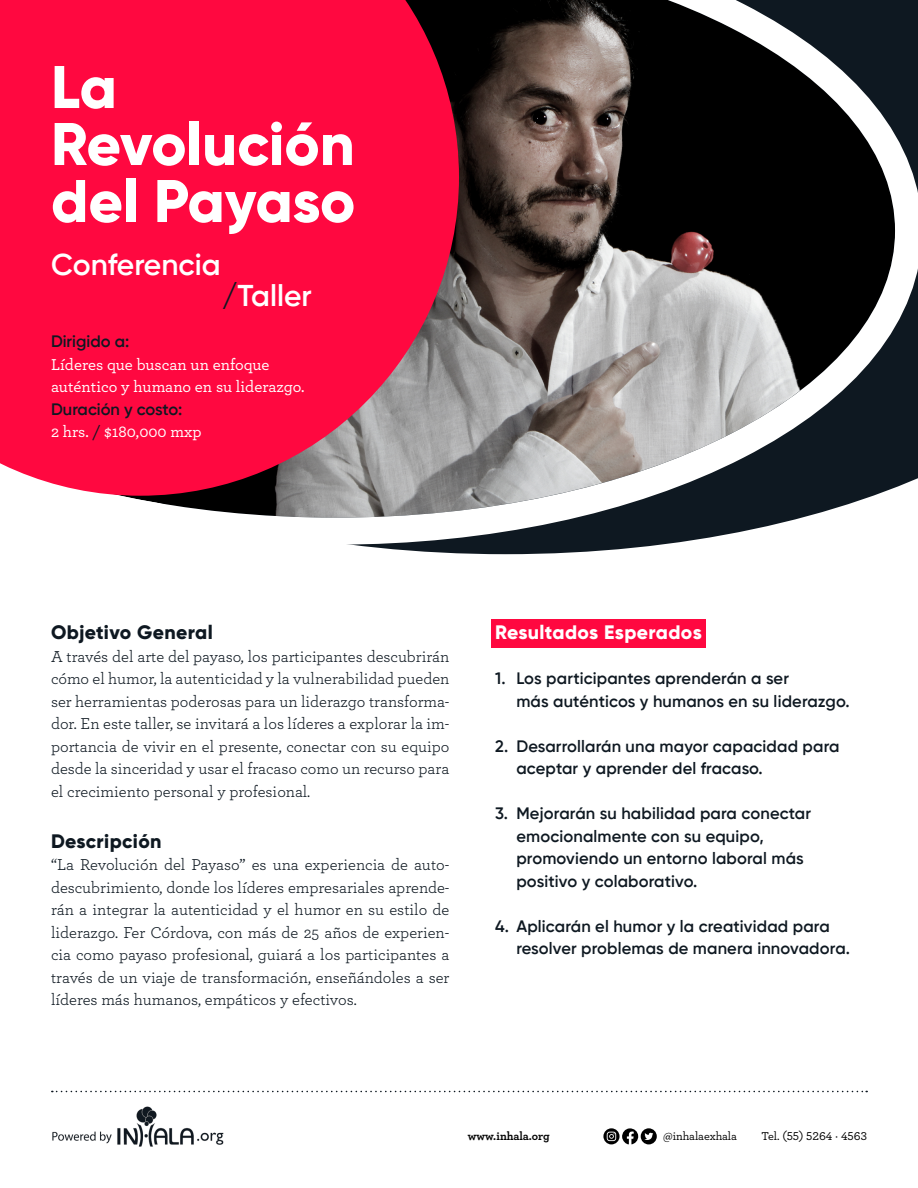
<style>
.page{position:relative;width:918px;height:1188px;background:#fff}
.page>*{position:absolute;margin:0;border:0;box-sizing:border-box;transform-origin:0 0}
.t1{font:800 60px/57px "Gilroy";letter-spacing:-.005em;color:#fff}
.t2{font:600 30px "Gilroy";color:#fff}
.t3{font:800 19.5px "Gilroy";letter-spacing:.02em;color:#0e1821}
.t4{font:800 19.5px "Gilroy";letter-spacing:.02em;color:#fff}
.t5{font:16.5px/22.5px "Archer";color:#0e1821;text-align:justify}
.t6{font:600 16.5px/22.5px "Gilroy";letter-spacing:.01em;color:#0e1821}
.t7{font:500 16.5px/22.5px "Archer";color:#fff}
.t8{font:500 11.85px "Archer";letter-spacing:-.01em;color:#000}
.t9{font:700 11.85px "Archer";letter-spacing:-.005em;color:#000}
.s1{font-weight:800;color:#0e1821}
.s2{color:#0e1821}
</style>
<div class="page">
<img style="left:52px;top:1106px;width:172px;height:41px">
<svg style="left:52px;top:1091px;width:815px;height:1px"></svg>
<svg style="left:603px;top:1128px;width:54px;height:17px"></svg>
<svg style="left:123px;top:0;width:795px;height:555px"></svg>
<svg style="left:0;top:0;width:459px;height:496px;background:#f01647"></svg>
<div style="left:491px;top:620px;width:215px;height:28px;background:#ff0840"></div>
<h1 class="t1" style="left:51px;top:58px;width:306px">La<br>Revolución del Payaso</h1>
<h2 class="t2" style="left:51px;top:246px;width:171px">Conferencia</h2>
<h2 class="t2" style="left:222px;top:276px;width:91px"><span class="s1">/</span>Taller</h2>
<p class="t6" style="left:51px;top:330px;width:80px">Dirigido a:</p>
<p class="t7" style="left:51px;top:352px;width:255px">Líderes que buscan un enfoque auténtico y humano en su liderazgo.</p>
<p class="t6" style="left:51px;top:398px;width:133px">Duración y costo:</p>
<p class="t7" style="left:51px;top:420px;width:152px">2 hrs. <span class="s2">/</span> $180,000 mxp</p>
<p class="t3" style="left:51px;top:620px;width:163px">Objetivo General</p>
<p class="t5" style="left:51px;top:644px;width:400px">A través del arte del payaso, los participantes descubrirán cómo el humor, la autenticidad y la vulnerabilidad pueden ser herramientas poderosas para un liderazgo transforma&shy;dor. En este taller, se invitará a los líderes a explorar la im&shy;portancia de vivir en el presente, conectar con su equipo desde la sinceridad y usar el fracaso como un recurso para el crecimiento personal y profesional.</p>
<p class="t3" style="left:51px;top:829px;width:112px">Descripción</p>
<p class="t5" style="left:51px;top:853px;width:400px">“La Revolución del Payaso” es una experiencia de auto&shy;descubrimiento, donde los líderes empresariales aprende&shy;rán a integrar la autenticidad y el humor en su estilo de liderazgo. Fer Córdova, con más de 25 años de experien&shy;cia como payaso profesional, guiará a los participantes a través de un viaje de transformación, enseñándoles a ser líderes más humanos, empáticos y efectivos.</p>
<p class="t4" style="left:495px;top:620px;width:208px">Resultados Esperados</p>
<p class="t6" style="left:516px;top:667px;width:335px;text-indent:-21px">1. Los participantes aprenderán a ser<br>más auténticos y humanos en su liderazgo.</p>
<p class="t6" style="left:516px;top:735px;width:325px;text-indent:-21px">2. Desarrollarán una mayor capacidad para aceptar y aprender del fracaso.</p>
<p class="t6" style="left:516px;top:802px;width:296px;text-indent:-21px">3. Mejorarán su habilidad para conectar emocionalmente con su equipo, promoviendo un entorno laboral más positivo y colaborativo.</p>
<p class="t6" style="left:516px;top:915px;width:335px;text-indent:-21px">4. Aplicarán el humor y la creatividad para resolver problemas de manera innovadora.</p>
<p class="t9" style="left:468px;top:1126px;width:84px">www.inhala.org</p>
<p class="t8" style="left:663px;top:1127px;width:75px">@inhalaexhala</p>
<p class="t8" style="left:761px;top:1127px;width:107px">Tel. (55) 5264 · 4563</p>
</div>
